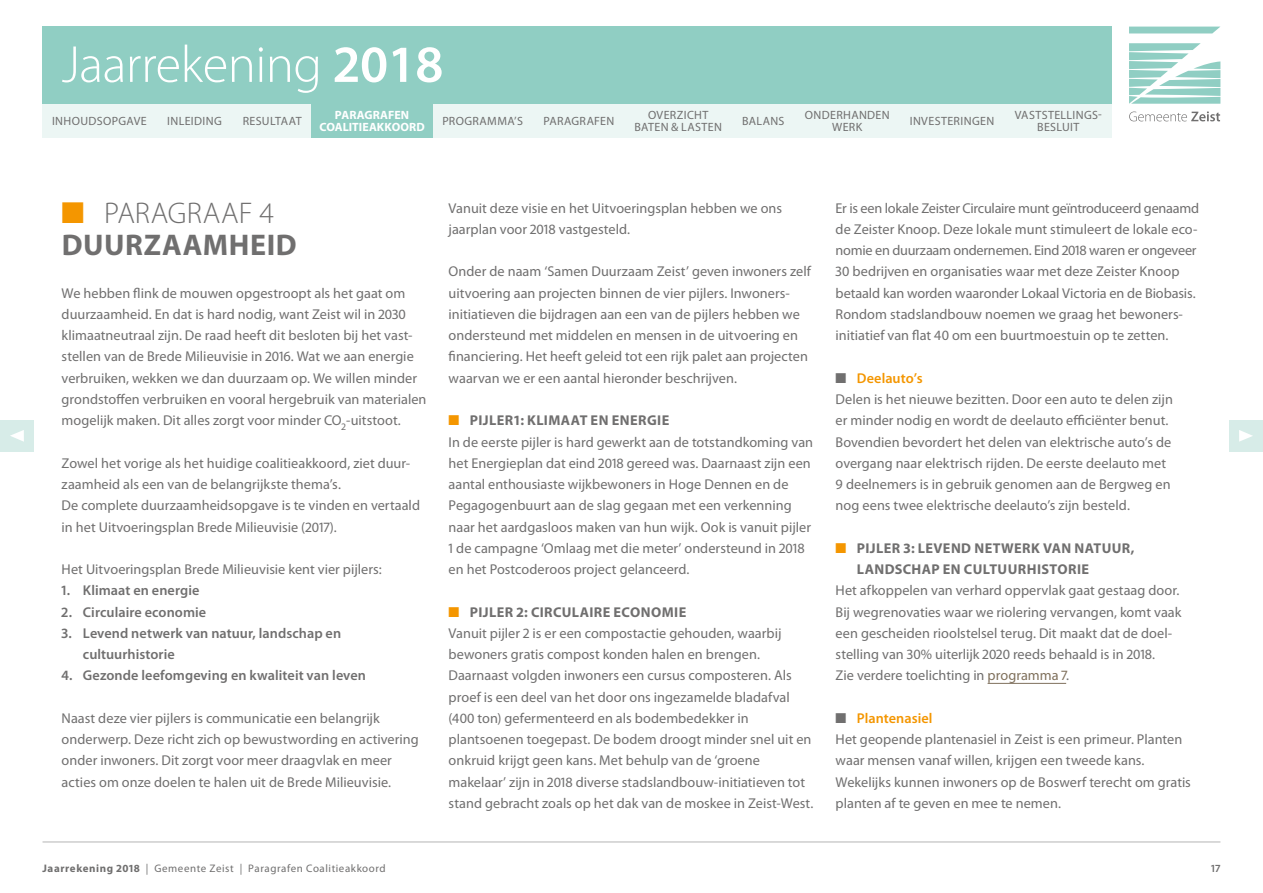
<style>
.page{position:relative;width:1263px;height:893px;background:#fff}
.page>*{position:absolute;margin:0;border:0;box-sizing:border-box;transform-origin:0 0}
.t1{font:300 52.5px "Myriad Pro";letter-spacing:-.01em;color:#fff}
.t2{font:700 30px/32px "Myriad Pro";letter-spacing:.02em;color:#706f6f}
.t3{font:14.25px/21.3px "Myriad Pro";letter-spacing:.005em;color:#706f6f}
.t4{font:600 14.25px/21.3px "Myriad Pro";letter-spacing:.005em;color:#706f6f}
.t5{font:700 14.25px/21.3px "Myriad Pro";letter-spacing:.025em;color:#706f6f}
.t6{font:12px/12px "Myriad Pro";letter-spacing:.03em;color:#706f6f;text-align:center}
.t7{font:700 12px/12px "Myriad Pro";letter-spacing:.005em;color:#fff;text-align:center}
.t8{font:10.95px "Myriad Pro";letter-spacing:.05em;color:#706f6f}
.t9{font:600 10.95px "Myriad Pro";color:#706f6f}
.s1{font-weight:600}
.s2{color:#f49600}
.s3{font-weight:300}
.s4{font-weight:700}
.s5{font-weight:600;color:#f49600}
.s6{color:#80715d}
</style>
<div class="page">
<div style="left:43px;top:104px;width:1069px;height:34px;background:#ecf6f4"></div>
<div style="left:311px;top:104px;width:122px;height:34px;background:#90cec3"></div>
<div style="left:43px;top:27px;width:1069px;height:77px;background:#90cec3"></div>
<div style="left:0;top:420px;width:34px;height:32px;background:#d7ece8"></div>
<div style="left:1229px;top:420px;width:34px;height:32px;background:#d7ece8"></div>
<svg style="left:1239px;top:430px;width:14px;height:12px"></svg>
<svg style="left:10px;top:430px;width:14px;height:12px"></svg>
<svg style="left:1129px;top:111px;width:91px;height:10px"></svg>
<svg style="left:1129px;top:27px;width:91px;height:6px"></svg>
<svg style="left:1129px;top:43px;width:91px;height:61px"></svg>
<hr style="left:43px;top:841px;width:1177px;height:1px;background:#bcbcbc">
<hr style="left:987px;top:683px;width:79px;height:1px;background:#80715d">
<h1 class="t1" style="left:62px;top:36px;width:383px">Jaarrekening <span class="s1">2018</span></h1>
<p class="t6" style="left:167px;top:116px;width:56px">INLEIDING</p>
<p class="t7" style="left:319px;top:110px;width:107px">PARAGRAFEN<br>COALITIEAKKOORD</p>
<p class="t6" style="left:634px;top:110px;width:89px">OVERZICHT<br>BATEN &amp; LASTEN</p>
<p class="t6" style="left:742px;top:116px;width:44px">BALANS</p>
<p class="t6" style="left:805px;top:110px;width:86px">ONDERHANDEN<br>WERK</p>
<p class="t6" style="left:910px;top:116px;width:86px">INVESTERINGEN</p>
<p class="t6" style="left:1015px;top:110px;width:89px">VASTSTELLINGS-<br>BESLUIT</p>
<p class="t6" style="left:52px;top:116px;width:96px">INHOUDSOPGAVE</p>
<p class="t6" style="left:243px;top:116px;width:60px">RESULTAAT</p>
<p class="t6" style="left:442px;top:116px;width:82px">PROGRAMMA’S</p>
<p class="t6" style="left:543px;top:116px;width:72px">PARAGRAFEN</p>
<h2 class="t2" style="left:62px;top:198px;width:237px"><span class="s2">■</span> <span class="s3">PARAGRAAF 4<br></span>DUURZAAMHEID</h2>
<p class="t3" style="left:62px;top:282px;width:366px">We hebben flink de mouwen opgestroopt als het gaat om duurzaamheid. En dat is hard nodig, want Zeist wil in 2030 klimaatneutraal zijn. De raad heeft dit besloten bij het vast&shy;stellen van de Brede Milieuvisie in 2016. Wat we aan energie verbruiken, wekken we dan duurzaam op. We willen minder grondstoffen verbruiken en vooral hergebruik van materialen mogelijk maken. Dit alles zorgt voor minder CO<sub>2</sub>-uitstoot.</p>
<p class="t3" style="left:62px;top:453px;width:360px">Zowel het vorige als het huidige coalitieakkoord, ziet duur&shy;zaamheid als een van de belangrijkste thema’s.<br>De complete duurzaamheidsopgave is te vinden en vertaald in het Uitvoeringsplan Brede Milieuvisie (2017).</p>
<p class="t3" style="left:62px;top:559px;width:322px">Het Uitvoeringsplan Brede Milieuvisie kent vier pijlers:</p>
<p class="t4" style="left:62px;top:580px;width:139px">1. Klimaat en energie</p>
<p class="t4" style="left:62px;top:601px;width:146px">2. Circulaire economie</p>
<p class="t4" style="left:83px;top:623px;width:260px;text-indent:-21px">3. Levend netwerk van natuur, landschap en cultuurhistorie</p>
<p class="t4" style="left:62px;top:665px;width:306px">4. Gezonde leefomgeving en kwaliteit van leven</p>
<p class="t3" style="left:62px;top:708px;width:359px">Naast deze vier pijlers is communicatie een belangrijk onderwerp. Deze richt zich op bewustwording en activering onder inwoners. Dit zorgt voor meer draagvlak en meer acties om onze doelen te halen uit de Brede Milieuvisie.</p>
<p class="t3" style="left:449px;top:197px;width:335px">Vanuit deze visie en het Uitvoeringsplan hebben we ons jaarplan voor 2018 vastgesteld.</p>
<p class="t3" style="left:449px;top:261px;width:364px">Onder de naam ‘Samen Duurzaam Zeist’ geven inwoners zelf uitvoering aan projecten binnen de vier pijlers. Inwoners&shy;initiatieven die bijdragen aan een van de pijlers hebben we ondersteund met middelen en mensen in de uitvoering en financiering. Het heeft geleid tot een rijk palet aan projecten waarvan we er een aantal hieronder beschrijven.</p>
<p class="t3" style="left:449px;top:410px;width:366px"><span class="s2">■</span> <span class="s4">PIJLER1: KLIMAAT EN ENERGIE<br></span>In de eerste pijler is hard gewerkt aan de totstandkoming van het Energieplan dat eind 2018 gereed was. Daarnaast zijn een aantal enthousiaste wijkbewoners in Hoge Dennen en de Pegagogenbuurt aan de slag gegaan met een verkenning naar het aardgasloos maken van hun wijk. Ook is vanuit pijler 1 de campagne ‘Omlaag met die meter’ ondersteund in 2018 en het Postcoderoos project gelanceerd.</p>
<p class="t3" style="left:449px;top:601px;width:366px"><span class="s2">■</span> <span class="s4">PIJLER 2: CIRCULAIRE ECONOMIE<br></span>Vanuit pijler 2 is er een compostactie gehouden, waarbij bewoners gratis compost konden halen en brengen.<br>Daarnaast volgden inwoners een cursus composteren. Als proef is een deel van het door ons ingezamelde bladafval (400 ton) gefermenteerd en als bodembedekker in plantsoenen toegepast. De bodem droogt minder snel uit en onkruid krijgt geen kans. Met behulp van de ‘groene makelaar’ zijn in 2018 diverse stadslandbouw-initiatieven tot stand gebracht zoals op het dak van de moskee in Zeist-West.</p>
<p class="t3" style="left:836px;top:197px;width:365px">Er is een lokale Zeister Circulaire munt geïntroduceerd genaamd de Zeister Knoop. Deze lokale munt stimuleert de lokale eco&shy;nomie en duurzaam ondernemen. Eind 2018 waren er ongeveer 30 bedrijven en organisaties waar met deze Zeister Knoop betaald kan worden waaronder Lokaal Victoria en de Biobasis.<br>Rondom stadslandbouw noemen we graag het bewoners&shy;initiatief van flat 40 om een buurtmoestuin op te zetten.</p>
<p class="t3" style="left:836px;top:368px;width:339px">■ <span class="s5">Deelauto’s<br></span>Delen is het nieuwe bezitten. Door een auto te delen zijn er minder nodig en wordt de deelauto efficiënter benut.<br>Bovendien bevordert het delen van elektrische auto’s de overgang naar elektrisch rijden. De eerste deelauto met 9 deelnemers is in gebruik genomen aan de Bergweg en nog eens twee elektrische deelauto’s zijn besteld.</p>
<p class="t5" style="left:857px;top:538px;width:279px;text-indent:-21px"><span class="s2">■</span> PIJLER 3: LEVEND NETWERK VAN NATUUR,<br>LANDSCHAP EN CULTUURHISTORIE</p>
<p class="t3" style="left:836px;top:580px;width:347px">Het afkoppelen van verhard oppervlak gaat gestaag door.<br>Bij wegrenovaties waar we riolering vervangen, komt vaak een gescheiden rioolstelsel terug. Dit maakt dat de doel&shy;stelling van 30% uiterlijk 2020 reeds behaald is in 2018.<br>Zie verdere toelichting in <span class="s6">programma 7</span>.</p>
<p class="t3" style="left:836px;top:708px;width:357px">■ <span class="s5">Plantenasiel<br></span>Het geopende plantenasiel in Zeist is een primeur. Planten waar mensen vanaf willen, krijgen een tweede kans.<br>Wekelijks kunnen inwoners op de Boswerf terecht om gratis planten af te geven en mee te nemen.</p>
<p class="t8" style="left:43px;top:862px;width:345px"><span class="s4">Jaarrekening 2018</span> | Gemeente Zeist | Paragrafen Coalitieakkoord</p>
<p class="t9" style="left:1211px;top:862px;width:11px">17</p>
</div>
